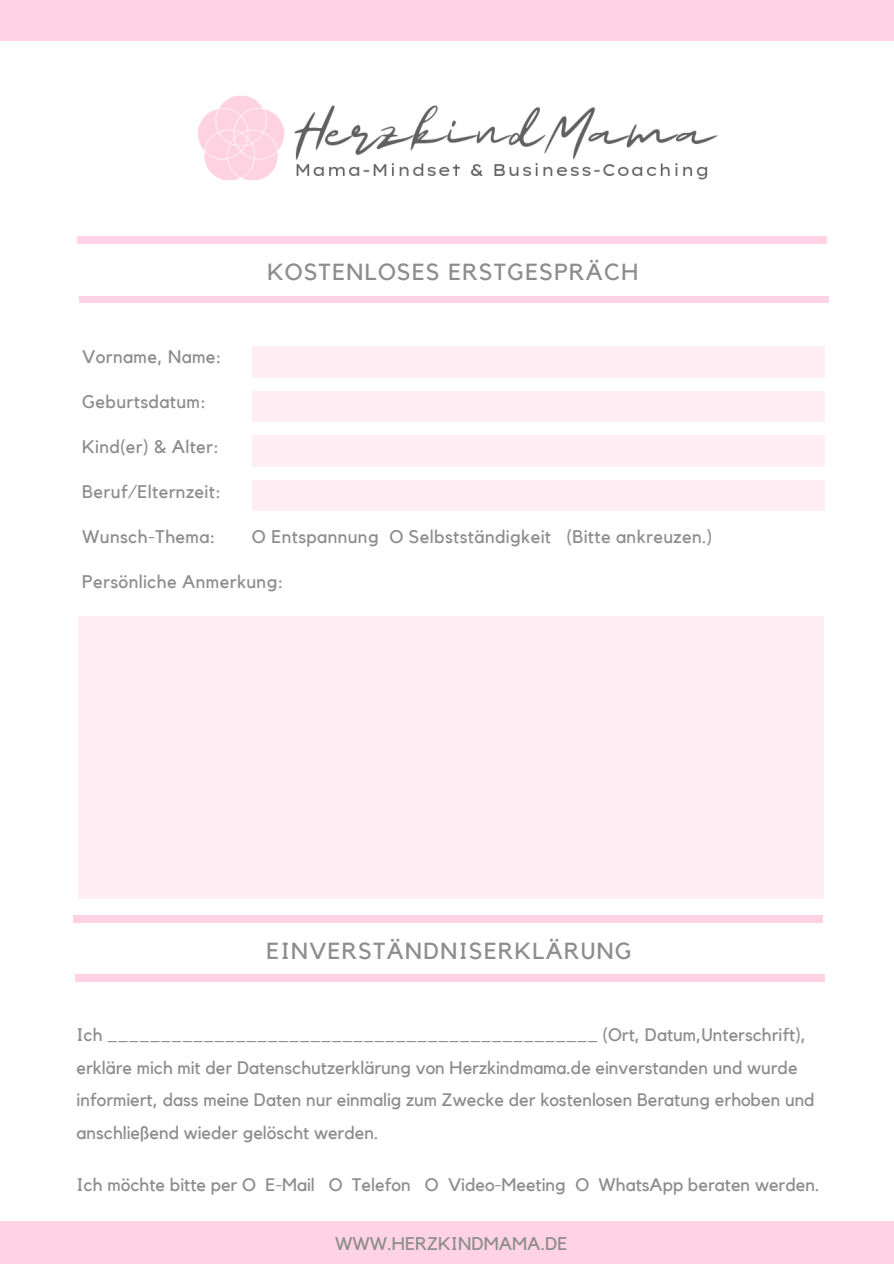
<style>
.page{position:relative;width:894px;height:1264px;background:#fff}
.page>*{position:absolute;margin:0;border:0;box-sizing:border-box;transform-origin:0 0}
.t1{font:23.25px "Kollektif";letter-spacing:.06em;color:#8e8d8d}
.t2{font:18.3px "Kollektif";color:#8e8d8d}
.t3{font:18.15px "Kollektif";letter-spacing:.02em;color:#8e8d8d}
.t4{font:18px/32.7px "Kollektif";color:#8e8d8d}
</style>
<div class="page">
<div style="left:252px;top:347px;width:572px;height:30px;background:#ffeef4"></div>
<div style="left:252px;top:391px;width:572px;height:30px;background:#ffeef4"></div>
<div style="left:252px;top:435px;width:572px;height:31px;background:#ffeef4"></div>
<div style="left:252px;top:480px;width:572px;height:30px;background:#ffeef4"></div>
<div style="left:0;top:0;width:893px;height:40px;background:#ffd3e3"></div>
<div style="left:77px;top:237px;width:749px;height:6px;background:#ffd3e3"></div>
<div style="left:79px;top:296px;width:749px;height:7px;background:#ffd3e3"></div>
<div style="left:74px;top:915px;width:748px;height:7px;background:#ffd3e3"></div>
<div style="left:75px;top:974px;width:749px;height:7px;background:#ffd3e3"></div>
<div style="left:0;top:1221px;width:893px;height:42px;background:#ffd3e3"></div>
<img style="left:198px;top:95px;width:520px;height:85px">
<div style="left:78px;top:616px;width:746px;height:171px;background:#ffeef4"></div>
<div style="left:78px;top:727px;width:746px;height:171px;background:#ffeef4"></div>
<p class="t1" style="left:267px;top:261px;width:372px">KOSTENLOSES ERSTGESPRÄCH</p>
<p class="t3" style="left:82px;top:348px;width:141px">Vorname, Name:</p>
<p class="t3" style="left:82px;top:393px;width:125px">Geburtsdatum:</p>
<p class="t3" style="left:82px;top:438px;width:138px">Kind(er) &amp; Alter:</p>
<p class="t3" style="left:82px;top:483px;width:140px">Beruf/Elternzeit:</p>
<p class="t3" style="left:82px;top:528px;width:135px">Wunsch-Thema:</p>
<p class="t3" style="left:82px;top:573px;width:203px">Persönliche Anmerkung:</p>
<p class="t3" style="left:252px;top:528px;width:462px">O Entspannung O Selbstständigkeit (Bitte ankreuzen.)</p>
<p class="t1" style="left:266px;top:940px;width:366px">EINVERSTÄNDNISERKLÄRUNG</p>
<p class="t4" style="left:76px;top:1019px;width:739px">Ich ______________________________________________ (Ort, Datum,Unterschrift), erkläre mich mit der Datenschutzerklärung von Herzkindmama.de einverstanden und wurde informiert, dass meine Daten nur einmalig zum Zwecke der kostenlosen Beratung erhoben und anschließend wieder gelöscht werden.</p>
<p class="t4" style="left:76px;top:1168px;width:744px">Ich möchte bitte per O E-Mail O Telefon O Video-Meeting O WhatsApp beraten werden.</p>
<p class="t2" style="left:335px;top:1234px;width:234px">WWW.HERZKINDMAMA.DE</p>
</div>
